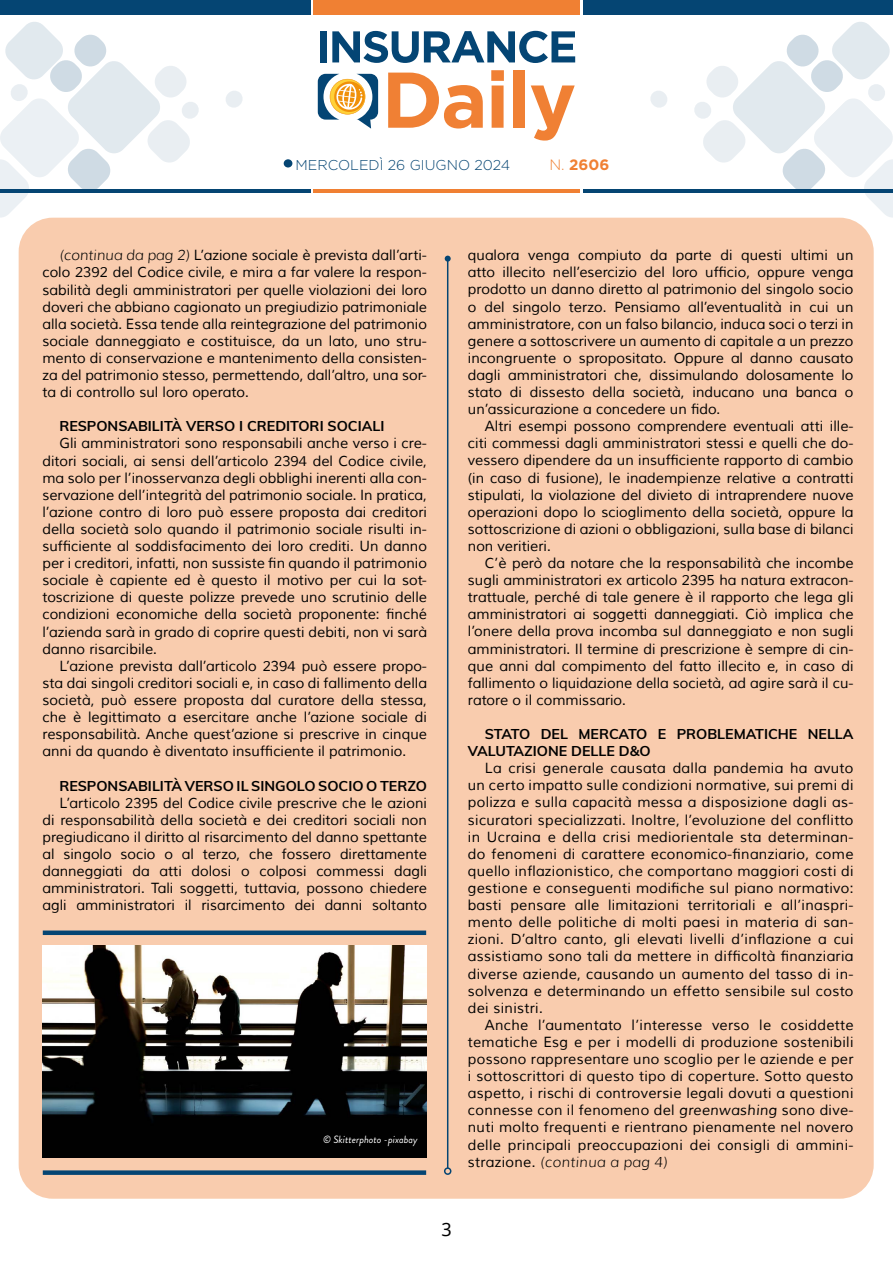
<style>
.page{position:relative;width:893px;height:1263px;background:#fff}
.page>*{position:absolute;margin:0;border:0;box-sizing:border-box;transform-origin:0 0}
.t1{font:18px "Noto Sans";color:#000}
.t2{font:700 15px "Gotham";color:#f08033}
.t3{font:14.25px/17.1px "Muli";color:#000;text-align:justify}
.t4{font:700 14.25px/17.1px "Muli";color:#000}
.t5{font:300 14.25px "Gotham";color:#054573}
.t6{font:italic 10.5px "Brandon Grotesque";color:#fff}
.s1{font-weight:300}
.s2{font-weight:300;font-style:italic}
.s3{font-style:italic}
</style>
<div class="page">
<div style="left:583px;top:0;width:310px;height:15px;background:#054573"></div>
<div style="left:313px;top:0;width:266px;height:15px;background:#f08033"></div>
<hr style="left:583px;top:189px;width:310px;height:3px;background:#054573">
<hr style="left:313px;top:189px;width:266px;height:3px;background:#f08033">
<svg style="left:650px;top:91px;width:17px;height:17px"></svg>
<svg style="left:226px;top:91px;width:17px;height:17px"></svg>
<svg style="left:693px;top:22px;width:200px;height:197px"></svg>
<svg style="left:0;top:22px;width:200px;height:197px"></svg>
<hr style="left:0;top:189px;width:310px;height:3px;background:#054573">
<div style="left:0;top:0;width:310px;height:15px;background:#054573"></div>
<svg style="left:318px;top:74px;width:60px;height:55px"></svg>
<svg style="left:388px;top:73px;width:95px;height:56px"></svg>
<svg style="left:491px;top:70px;width:13px;height:58px"></svg>
<div style="left:513px;top:70px;width:12px;height:58px;background:#f08034"></div>
<svg style="left:531px;top:85px;width:44px;height:56px"></svg>
<div style="left:320px;top:31px;width:6px;height:31px;background:#044574"></div>
<svg style="left:332px;top:31px;width:243px;height:32px"></svg>
<div style="left:284px;top:159px;width:8px;height:8px;background:#054573;border-radius:50%"></div>
<div style="left:19px;top:218px;width:855px;height:981px;background:#f9ccae;border-radius:34px"></div>
<div style="left:43px;top:930px;width:383px;height:5px;background:#054573"></div>
<img style="left:43px;top:946px;width:383px;height:211px">
<div style="left:43px;top:1170px;width:383px;height:5px;background:#054573"></div>
<hr style="left:447px;top:259px;width:1px;height:909px;background:#054573">
<svg style="left:445px;top:256px;width:6px;height:6px"></svg>
<div style="left:444px;top:1167px;width:7px;height:8px;border:2px solid #054573;border-radius:50%"></div>
<p class="t5" style="left:296px;top:157px;width:216px">MERCOLEDÌ 26 GIUGNO 2024</p>
<p class="t2" style="left:549px;top:156px;width:61px"><span class="s1">N.</span> 2606</p>
<p class="t3" style="left:42px;top:247px;width:386px;text-indent:17px"><span class="s2">(continua da pag 2)</span> L’azione sociale è prevista dall’arti&shy;colo 2392 del Codice civile, e mira a far valere la respon&shy;sabilità degli amministratori per quelle violazioni dei loro doveri che abbiano cagionato un pregiudizio patrimoniale alla società. Essa tende alla reintegrazione del patrimonio sociale danneggiato e costituisce, da un lato, uno stru&shy;mento di conservazione e mantenimento della consisten&shy;za del patrimonio stesso, permettendo, dall’altro, una sor&shy;ta di controllo sul loro operato.</p>
<p class="t4" style="left:59px;top:417px;width:327px">RESPONSABILITÀ VERSO I CREDITORI SOCIALI</p>
<p class="t3" style="left:42px;top:435px;width:386px;text-indent:17px">Gli amministratori sono responsabili anche verso i cre&shy;ditori sociali, ai sensi dell’articolo 2394 del Codice civile, ma solo per l’inosservanza degli obblighi inerenti alla con&shy;servazione dell’integrità del patrimonio sociale. In pratica, l’azione contro di loro può essere proposta dai creditori della società solo quando il patrimonio sociale risulti in&shy;sufficiente al soddisfacimento dei loro crediti. Un danno per i creditori, infatti, non sussiste fin quando il patrimonio sociale è capiente ed è questo il motivo per cui la sot&shy;toscrizione di queste polizze prevede uno scrutinio delle condizioni economiche della società proponente: finché l’azienda sarà in grado di coprire questi debiti, non vi sarà danno risarcibile.</p>
<p class="t3" style="left:42px;top:658px;width:386px;text-indent:17px">L’azione prevista dall’articolo 2394 può essere propo&shy;sta dai singoli creditori sociali e, in caso di fallimento della società, può essere proposta dal curatore della stessa, che è legittimato a esercitare anche l’azione sociale di responsabilità. Anche quest’azione si prescrive in cinque anni da quando è diventato insufficiente il patrimonio.</p>
<p class="t4" style="left:59px;top:776px;width:369px">RESPONSABILITÀ VERSO IL SINGOLO SOCIO O TERZO</p>
<p class="t3" style="left:42px;top:794px;width:386px;text-indent:17px">L’articolo 2395 del Codice civile prescrive che le azioni di responsabilità della società e dei creditori sociali non pregiudicano il diritto al risarcimento del danno spettante al singolo socio o al terzo, che fossero direttamente danneggiati da atti dolosi o colposi commessi dagli amministratori. Tali soggetti, tuttavia, possono chiedere agli amministratori il risarcimento dei danni soltanto</p>
<p class="t6" style="left:323px;top:1132px;width:96px">© Skitterphoto -pixabay</p>
<p class="t3" style="left:468px;top:247px;width:387px">qualora venga compiuto da parte di questi ultimi un atto illecito nell’esercizio del loro ufficio, oppure venga prodotto un danno diretto al patrimonio del singolo socio o del singolo terzo. Pensiamo all’eventualità in cui un amministratore, con un falso bilancio, induca soci o terzi in genere a sottoscrivere un aumento di capitale a un prezzo incongruente o spropositato. Oppure al danno causato dagli amministratori che, dissimulando dolosamente lo stato di dissesto della società, inducano una banca o un’assicurazione a concedere un fido.</p>
<p class="t3" style="left:468px;top:418px;width:387px;text-indent:17px">Altri esempi possono comprendere eventuali atti ille&shy;citi commessi dagli amministratori stessi e quelli che do&shy;vessero dipendere da un insufficiente rapporto di cambio (in caso di fusione), le inadempienze relative a contratti stipulati, la violazione del divieto di intraprendere nuove operazioni dopo lo scioglimento della società, oppure la sottoscrizione di azioni o obbligazioni, sulla base di bilanci non veritieri.</p>
<p class="t3" style="left:468px;top:555px;width:387px;text-indent:17px">C’è però da notare che la responsabilità che incombe sugli amministratori ex articolo 2395 ha natura extracon&shy;trattuale, perché di tale genere è il rapporto che lega gli amministratori ai soggetti danneggiati. Ciò implica che l’onere della prova incomba sul danneggiato e non sugli amministratori. Il termine di prescrizione è sempre di cin&shy;que anni dal compimento del fatto illecito e, in caso di fallimento o liquidazione della società, ad agire sarà il cu&shy;ratore o il commissario.</p>
<p class="t4" style="left:468px;top:725px;width:387px;text-indent:17px">STATO DEL MERCATO E PROBLEMATICHE NELLA<br>VALUTAZIONE DELLE D&amp;O</p>
<p class="t3" style="left:468px;top:760px;width:387px;text-indent:17px">La crisi generale causata dalla pandemia ha avuto un certo impatto sulle condizioni normative, sui premi di polizza e sulla capacità messa a disposizione dagli as&shy;sicuratori specializzati. Inoltre, l’evoluzione del conflitto in Ucraina e della crisi mediorientale sta determinan&shy;do fenomeni di carattere economico-finanziario, come quello inflazionistico, che comportano maggiori costi di gestione e conseguenti modifiche sul piano normativo: basti pensare alle limitazioni territoriali e all’inaspri&shy;mento delle politiche di molti paesi in materia di san&shy;zioni. D’altro canto, gli elevati livelli d’inflazione a cui assistiamo sono tali da mettere in difficoltà finanziaria diverse aziende, causando un aumento del tasso di in&shy;solvenza e determinando un effetto sensibile sul costo dei sinistri.</p>
<p class="t3" style="left:468px;top:1016px;width:387px;text-indent:17px">Anche l’aumentato l’interesse verso le cosiddette tematiche Esg e per i modelli di produzione sostenibili possono rappresentare uno scoglio per le aziende e per i sottoscrittori di questo tipo di coperture. Sotto questo aspetto, i rischi di controversie legali dovuti a questioni connesse con il fenomeno del <span class="s3">greenwashing</span> sono dive&shy;nuti molto frequenti e rientrano pienamente nel novero delle principali preoccupazioni dei consigli di ammini&shy;strazione. <span class="s2">(continua a pag 4)</span></p>
<p class="t1" style="left:441px;top:1217px;width:12px">3</p>
</div>
